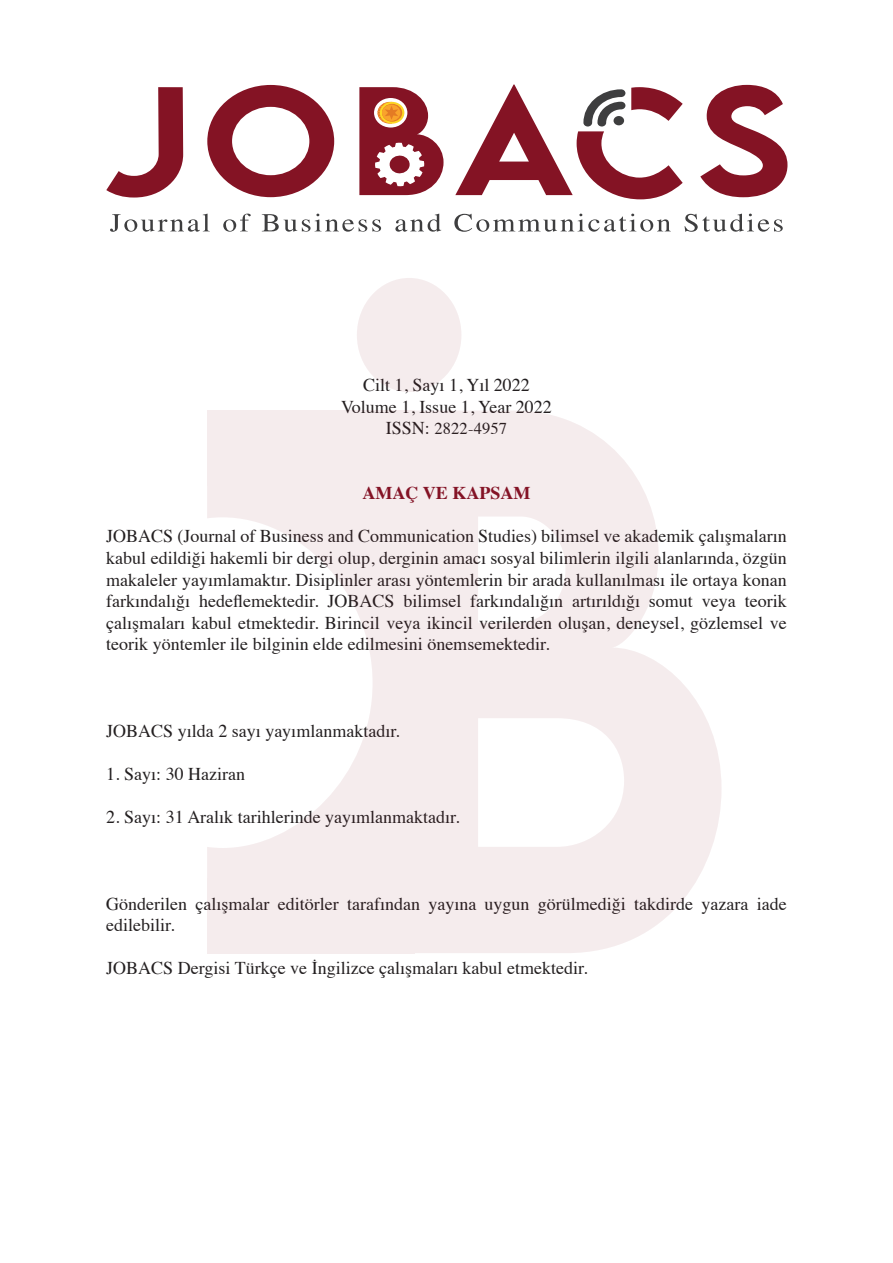
<style>
.page{position:relative;width:893px;height:1263px;background:#fff}
.page>*{position:absolute;margin:0;border:0;box-sizing:border-box;transform-origin:0 0}
.t1{font:18px/21.6px "Times";color:#231f20;text-align:center}
.t2{font:700 18px "Times";color:#841326}
.t3{font:16.5px "Times";letter-spacing:.01em;color:#231f20}
.s1{font-size:18px}
</style>
<div class="page">
<div style="left:357px;top:278px;width:104px;height:114px;background:#f5eced;border-radius:50%"></div>
<svg style="left:470px;top:411px;width:252px;height:542px;fill:#f5eced"></svg>
<svg style="left:207px;top:410px;width:263px;height:543px;fill:#f5eced"></svg>
<svg style="left:106px;top:87px;width:77px;height:110px"></svg>
<svg style="left:207px;top:85px;width:127px;height:112px"></svg>
<svg style="left:700px;top:85px;width:87px;height:112px"></svg>
<svg style="left:110px;top:214px;width:100px;height:18px"></svg>
<svg style="left:223px;top:214px;width:28px;height:18px"></svg>
<svg style="left:262px;top:214px;width:119px;height:18px"></svg>
<svg style="left:395px;top:214px;width:46px;height:18px"></svg>
<svg style="left:454px;top:214px;width:217px;height:18px"></svg>
<svg style="left:684px;top:214px;width:99px;height:18px"></svg>
<svg style="left:455px;top:84px;width:228px;height:115px"></svg>
<div style="left:613px;top:116px;width:11px;height:9px;background:#3e3e3f;border-radius:50%"></div>
<svg style="left:359px;top:87px;width:84px;height:108px"></svg>
<p class="t1" style="left:341px;top:376px;width:212px">Cilt 1, Sayı 1, Yıl 2022<br>Volume 1, Issue 1, Year 2022</p>
<p class="t3" style="left:386px;top:422px;width:123px"><span class="s1">ISSN:</span> 2822-4957</p>
<p class="t2" style="left:363px;top:486px;width:169px">AMAÇ VE KAPSAM</p>
<p class="t1" style="left:106px;top:527px;width:682px;text-align:justify">JOBACS (Journal of Business and Communication Studies) bilimsel ve akademik çalışmaların kabul edildiği hakemli bir dergi olup, derginin amacı sosyal bilimlerin ilgili alanlarında, özgün makaleler yayımlamaktır. Disiplinler arası yöntemlerin bir arada kullanılması ile ortaya konan farkındalığı hedeflemektedir. JOBACS bilimsel farkındalığın artırıldığı somut veya teorik çalışmaları kabul etmektedir. Birincil veya ikincil verilerden oluşan, deneysel, gözlemsel ve teorik yöntemler ile bilginin elde edilmesini önemsemektedir.</p>
<p class="t1" style="left:106px;top:721px;width:295px">JOBACS yılda 2 sayı yayımlanmaktadır.</p>
<p class="t1" style="left:106px;top:765px;width:140px">1. Sayı: 30 Haziran</p>
<p class="t1" style="left:106px;top:808px;width:355px">2. Sayı: 31 Aralık tarihlerinde yayımlanmaktadır.</p>
<p class="t1" style="left:106px;top:894px;width:682px;text-align:left">Gönderilen çalışmalar editörler tarafından yayına uygun görülmediği takdirde yazara iade edilebilir.</p>
<p class="t1" style="left:106px;top:959px;width:483px">JOBACS Dergisi Türkçe ve İngilizce çalışmaları kabul etmektedir.</p>
</div>
